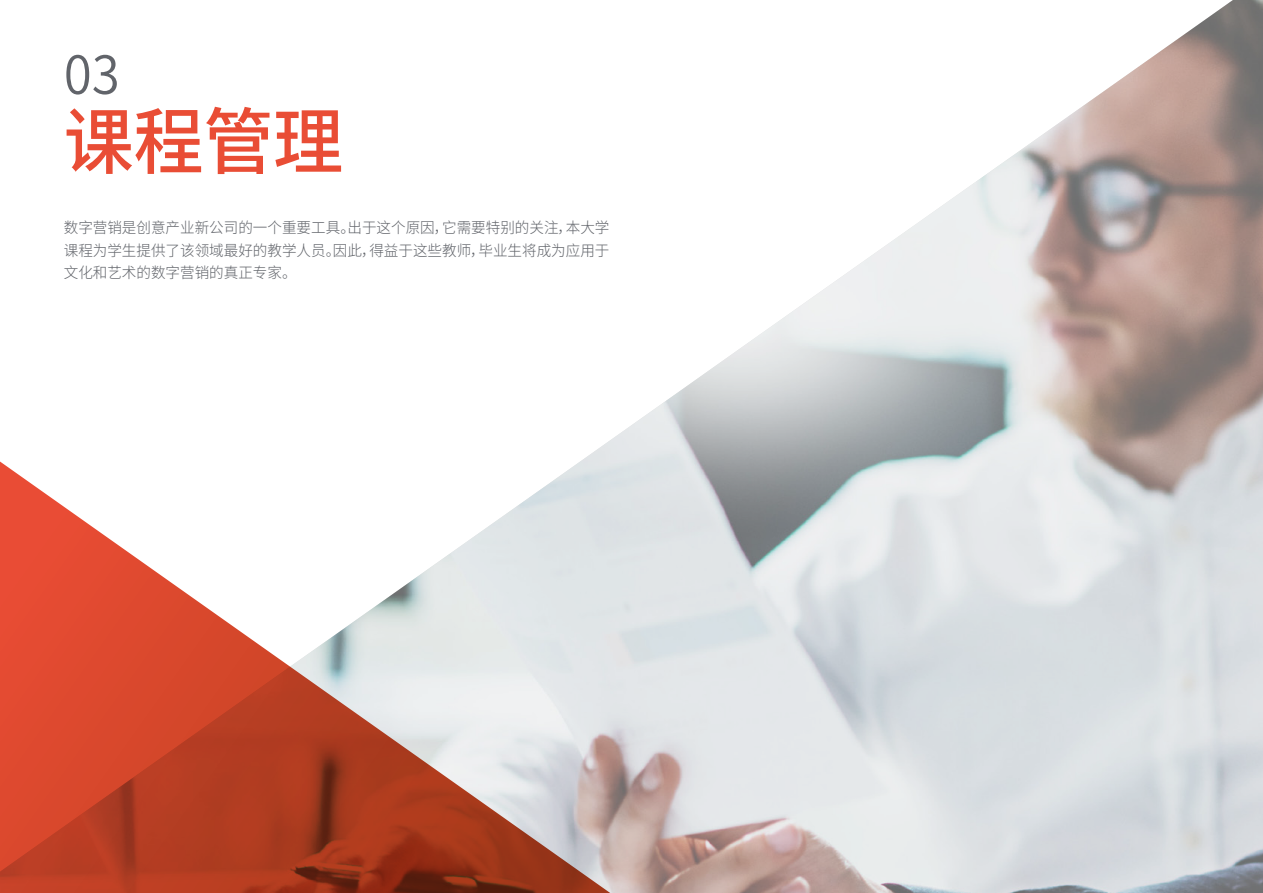
<style>
.page{position:relative;width:1263px;height:893px;background:#fff}
.page>*{position:absolute;margin:0;border:0;box-sizing:border-box;transform-origin:0 0}
.t1{font:500 72px "Source Han Sans CN";color:#e94d35}
.t2{font:52.5px "Source Han Sans CN";color:#61646a}
.t3{font:300 15px/22.5px "Source Han Sans CN";color:#61646a;text-align:justify}
</style>
<div class="page">
<img style="left:602px;top:0;width:661px;height:893px">
<svg style="left:0;top:446px;width:640px;height:447px"></svg>
<h2 class="t2" style="left:64px;top:45px;width:57px">03</h2>
<h1 class="t1" style="left:64px;top:101px;width:281px">课程管理</h1>
<p class="t3" style="left:64px;top:217px;width:547px">数字营销是创意产业新公司的一个重要工具。出于这个原因，它需要特别的关注，本大学课程为学生提供了该领域最好的教学人员。因此，得益于这些教师，毕业生将成为应用于文化和艺术的数字营销的真正专家。</p>
</div>
